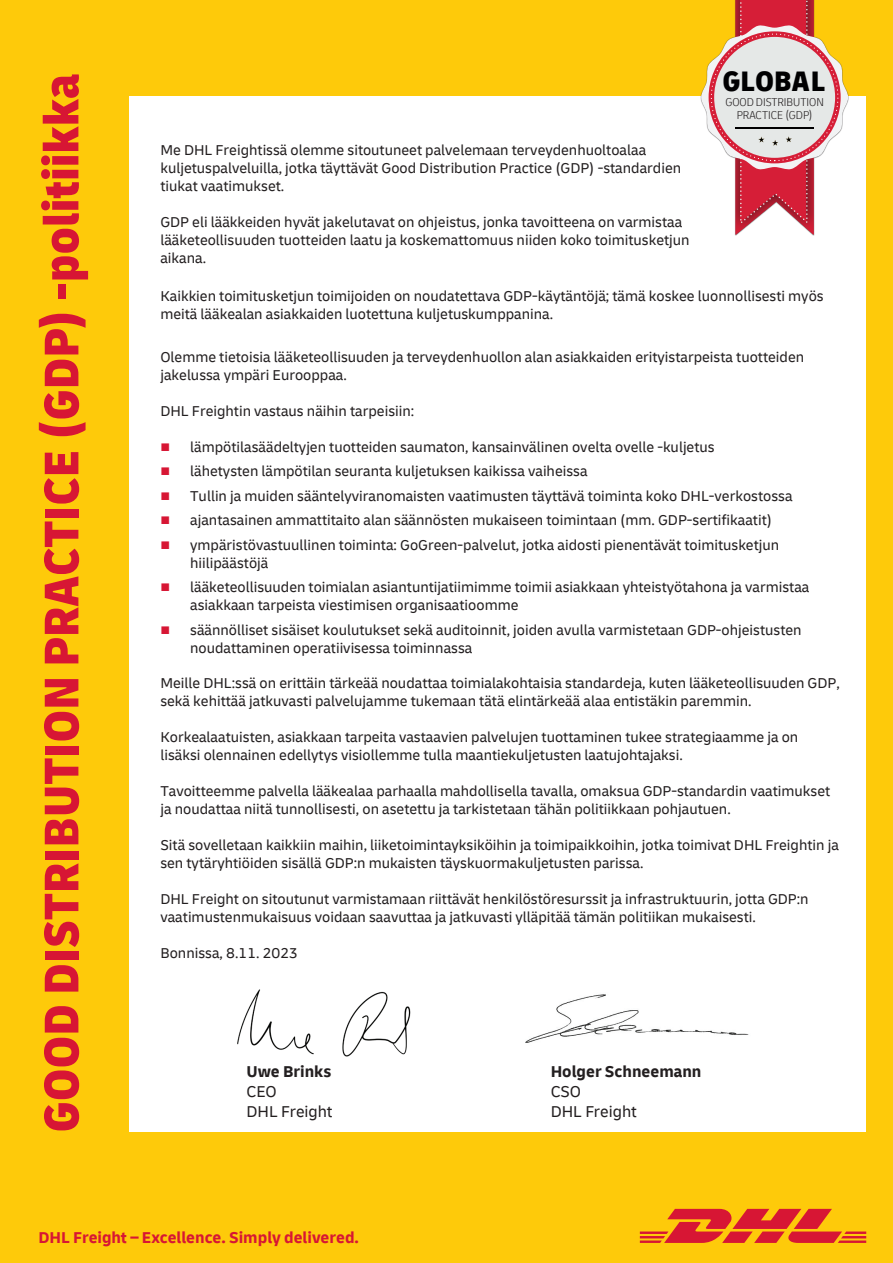
<style>
.page{position:relative;width:893px;height:1263px;background:#feca0a}
.page>*{position:absolute;margin:0;border:0;box-sizing:border-box;transform-origin:0 0}
.t1{font:900 condensed 51px "Delivery";color:#d71634}
.t2{font:900 condensed 29.7px "Delivery";color:#000001}
.t3{font:700 16.5px "Delivery";color:#d71634}
.t4{font:16.5px/19.8px "Delivery";color:#231f20}
.t5{font:700 16.5px "Delivery";color:#231f20}
.t6{font:15px/18px "Delivery";color:#231f20}
.t7{font:300 condensed 12px/13.6px "Delivery";color:#231f20;text-align:center}
.s1{color:#d71634}
</style>
<div class="page">
<div style="left:130px;top:96px;width:736px;height:1036px;background:#fff"></div>
<svg style="left:640px;top:1209px;width:226px;height:34px"></svg>
<svg style="left:701px;top:0;width:147px;height:235px"></svg>
<hr style="left:736px;top:127px;width:78px;height:1px;background:#000001">
<img style="left:525px;top:994px;width:224px;height:49px">
<img style="left:237px;top:989px;width:174px;height:68px">
<h1 class="t1" style="left:29px;top:1132px;width:1060px;rotate:-90deg">GOOD DISTRIBUTION PRACTICE (GDP) -politiikka</h1>
<p class="t6" style="left:160px;top:141px;width:522px">Me DHL Freightissä olemme sitoutuneet palvelemaan terveydenhuoltoalaa kuljetuspalveluilla, jotka täyttävät Good Distribution Practice (GDP) -standardien tiukat vaatimukset.</p>
<p class="t6" style="left:160px;top:213px;width:531px">GDP eli lääkkeiden hyvät jakelutavat on ohjeistus, jonka tavoitteena on varmistaa lääketeollisuuden tuotteiden laatu ja koskemattomuus niiden koko toimitusketjun aikana.</p>
<h2 class="t2" style="left:722px;top:62px;width:104px">GLOBAL</h2>
<p class="t7" style="left:725px;top:95px;width:100px">GOOD DISTRIBUTION<br>PRACTICE (GDP)</p>
<p class="t6" style="left:160px;top:287px;width:665px">Kaikkien toimitusketjun toimijoiden on noudatettava GDP-käytäntöjä; tämä koskee luonnollisesti myös meitä lääkealan asiakkaiden luotettuna kuljetuskumppanina.</p>
<p class="t6" style="left:160px;top:348px;width:645px">Olemme tietoisia lääketeollisuuden ja terveydenhuollon alan asiakkaiden erityistarpeista tuotteiden jakelussa ympäri Eurooppaa.</p>
<p class="t6" style="left:160px;top:402px;width:255px">DHL Freightin vastaus näihin tarpeisiin:</p>
<p class="t6" style="left:160px;top:438px;width:556px"><span class="s1">■</span> lämpötilasäädeltyjen tuotteiden saumaton, kansainvälinen ovelta ovelle -kuljetus</p>
<p class="t6" style="left:160px;top:462px;width:429px"><span class="s1">■</span> lähetysten lämpötilan seuranta kuljetuksen kaikissa vaiheissa</p>
<p class="t6" style="left:160px;top:487px;width:634px"><span class="s1">■</span> Tullin ja muiden sääntelyviranomaisten vaatimusten täyttävä toiminta koko DHL-verkostossa</p>
<p class="t6" style="left:160px;top:511px;width:613px"><span class="s1">■</span> ajantasainen ammattitaito alan säännösten mukaiseen toimintaan (mm. GDP-sertifikaatit)</p>
<p class="t6" style="left:190px;top:536px;width:591px;text-indent:-30px"><span class="s1">■</span> ympäristövastuullinen toiminta: GoGreen-palvelut, jotka aidosti pienentävät toimitusketjun hiilipäästöjä</p>
<p class="t6" style="left:190px;top:578px;width:621px;text-indent:-30px"><span class="s1">■</span> lääketeollisuuden toimialan asiantuntijatiimimme toimii asiakkaan yhteistyötahona ja varmistaa asiakkaan tarpeista viestimisen organisaatioomme</p>
<p class="t6" style="left:190px;top:621px;width:613px;text-indent:-30px"><span class="s1">■</span> säännölliset sisäiset koulutukset sekä auditoinnit, joiden avulla varmistetaan GDP-ohjeistusten noudattaminen operatiivisessa toiminnassa</p>
<p class="t6" style="left:160px;top:673px;width:681px">Meille DHL:ssä on erittäin tärkeää noudattaa toimialakohtaisia standardeja, kuten lääketeollisuuden GDP, sekä kehittää jatkuvasti palvelujamme tukemaan tätä elintärkeää alaa entistäkin paremmin.</p>
<p class="t6" style="left:160px;top:727px;width:639px">Korkealaatuisten, asiakkaan tarpeita vastaavien palvelujen tuottaminen tukee strategiaamme ja on lisäksi olennainen edellytys visiollemme tulla maantiekuljetusten laatujohtajaksi.</p>
<p class="t6" style="left:160px;top:781px;width:671px">Tavoitteemme palvella lääkealaa parhaalla mahdollisella tavalla, omaksua GDP-standardin vaatimukset ja noudattaa niitä tunnollisesti, on asetettu ja tarkistetaan tähän politiikkaan pohjautuen.</p>
<p class="t6" style="left:160px;top:835px;width:680px">Sitä sovelletaan kaikkiin maihin, liiketoimintayksiköihin ja toimipaikkoihin, jotka toimivat DHL Freightin ja sen tytäryhtiöiden sisällä GDP:n mukaisten täyskuormakuljetusten parissa.</p>
<p class="t6" style="left:160px;top:889px;width:650px">DHL Freight on sitoutunut varmistamaan riittävät henkilöstöresurssit ja infrastruktuurin, jotta GDP:n vaatimustenmukaisuus voidaan saavuttaa ja jatkuvasti ylläpitää tämän politiikan mukaisesti.</p>
<p class="t6" style="left:160px;top:943px;width:139px">Bonnissa, 8.11. 2023</p>
<p class="t5" style="left:246px;top:1061px;width:86px">Uwe Brinks</p>
<p class="t4" style="left:246px;top:1081px;width:87px">CEO<br>DHL Freight</p>
<p class="t5" style="left:551px;top:1061px;width:152px">Holger Schneemann</p>
<p class="t4" style="left:551px;top:1081px;width:87px">CSO<br>DHL Freight</p>
<p class="t3" style="left:38px;top:1227px;width:322px">DHL Freight – Excellence. Simply delivered.</p>
</div>
